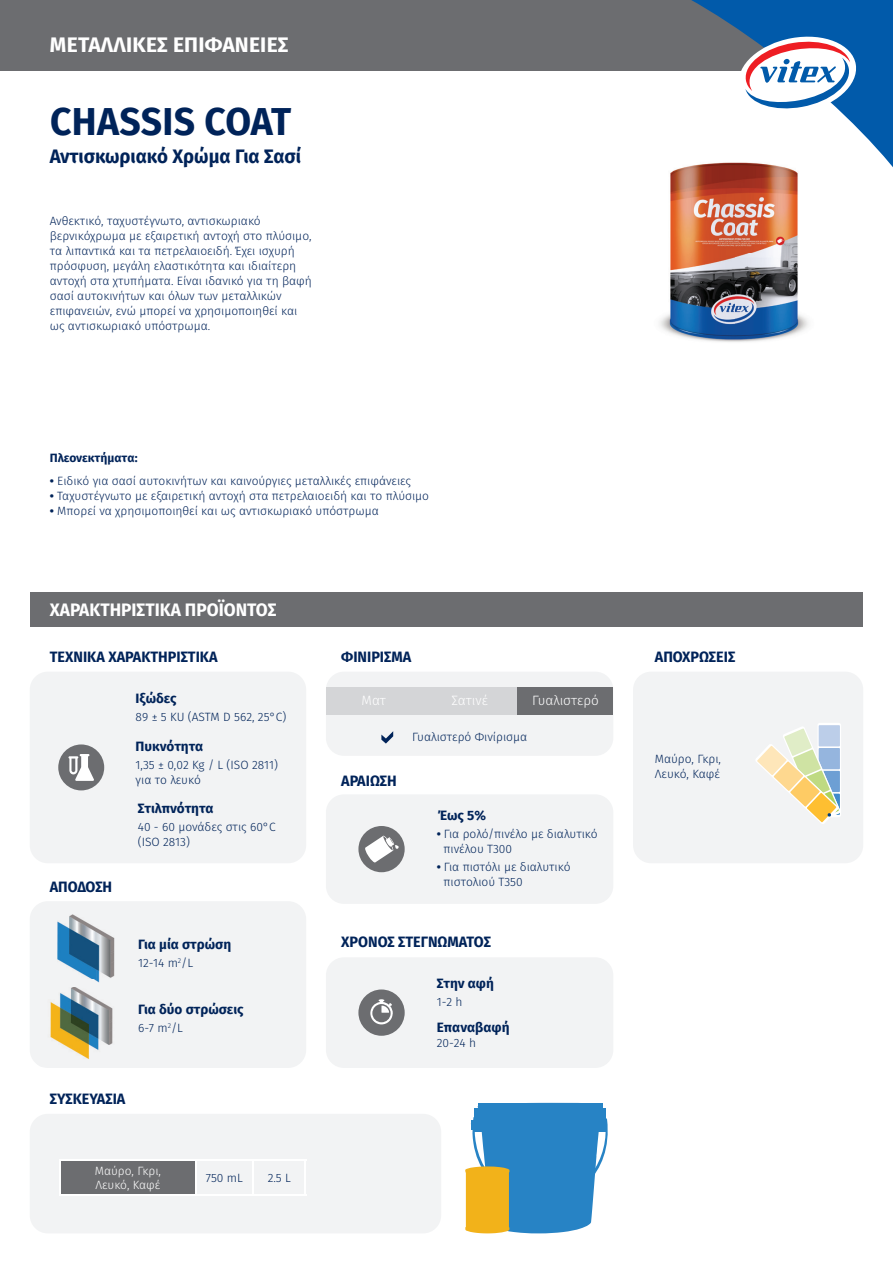
<style>
.page{position:relative;width:893px;height:1263px;background:#fff}
.page>*{position:absolute;margin:0;border:0;box-sizing:border-box;transform-origin:0 0}
.t1{font:700 38.85px "Fira Sans";letter-spacing:.01em;color:#002359;scale:.96 1}
.t2{font:700 21px "Fira Sans";letter-spacing:.01em;color:#fff}
.t3{font:700 19.5px "Fira Sans";color:#002359;scale:.96 1}
.t4{font:700 18px "Fira Sans";color:#fff;scale:.96 1}
.t5{font:700 15px "Fira Sans";color:#002359;scale:.96 1}
.t6{font:700 13.5px "Fira Sans";color:#002359}
.t7{font:300 13.5px "Fira Sans";color:#fff}
.t8{font:300 12px/15px "Fira Sans";color:#002359}
.t9{font:300 12px/14.4px "Fira Sans";color:#fff}
.t10{font:700 12px "Fira Sans";color:#002359}
.s1{font-weight:700}
</style>
<div class="page">
<div style="left:30px;top:672px;width:276px;height:191px;background:#f2f3f4;border-radius:18px"></div>
<div style="left:633px;top:672px;width:230px;height:191px;background:#f2f3f4;border-radius:18px"></div>
<div style="left:58px;top:744px;width:46px;height:46px;background:#6c6d70;border-radius:50%"></div>
<svg style="left:68px;top:754px;width:26px;height:27px"></svg>
<div style="left:30px;top:1114px;width:411px;height:119px;background:#f2f3f4;border-radius:18px"></div>
<div style="left:0;top:0;width:795px;height:70px;background:#6c6d70"></div>
<div style="left:30px;top:593px;width:833px;height:34px;background:#6c6d70"></div>
<div style="left:326px;top:672px;width:287px;height:84px;background:#f2f3f4;border-radius:18px"></div>
<div style="left:326px;top:687px;width:96px;height:27px;background:#d4d5d7"></div>
<div style="left:422px;top:687px;width:95px;height:27px;background:#d4d5d7"></div>
<div style="left:517px;top:687px;width:96px;height:27px;background:#6c6d70"></div>
<svg style="left:381px;top:731px;width:12px;height:12px"></svg>
<div style="left:30px;top:901px;width:276px;height:167px;background:#f2f3f4;border-radius:18px"></div>
<div style="left:326px;top:957px;width:287px;height:111px;background:#f2f3f4;border-radius:18px"></div>
<svg style="left:358px;top:989px;width:47px;height:47px"></svg>
<svg style="left:465px;top:1103px;width:143px;height:130px;background:#6099b2"></svg>
<img style="left:659px;top:195px;width:150px;height:147px">
<svg style="left:634px;top:0;width:259px;height:195px"></svg>
<svg style="left:736px;top:32px;width:123px;height:86px"></svg>
<div style="left:817px;top:723px;width:24px;height:94px;background:#fff;border-radius:2px"></div>
<div style="left:819px;top:725px;width:21px;height:21px;background:#c8d6ec"></div>
<svg style="left:756px;top:726px;width:84px;height:98px"></svg>
<img style="left:57px;top:914px;width:58px;height:65px">
<img style="left:50px;top:979px;width:63px;height:80px">
<div style="left:326px;top:794px;width:287px;height:110px;background:#f2f3f4;border-radius:18px"></div>
<svg style="left:358px;top:826px;width:47px;height:46px"></svg>
<div style="left:60px;top:1160px;width:136px;height:34px;background:#6c6d70"></div>
<svg style="left:196px;top:1160px;width:109px;height:34px"></svg>
<hr style="left:60px;top:1159px;width:136px;height:1px;background:#fff">
<hr style="left:60px;top:1160px;width:1px;height:34px;background:#fff">
<hr style="left:196px;top:1159px;width:57px;height:1px;background:#fff">
<hr style="left:195px;top:1160px;width:1px;height:34px;background:#fff">
<hr style="left:253px;top:1159px;width:53px;height:1px;background:#fff">
<hr style="left:252px;top:1160px;width:2px;height:34px;background:#fff">
<hr style="left:305px;top:1160px;width:1px;height:34px;background:#fff">
<hr style="left:196px;top:1194px;width:57px;height:1px;background:#fff">
<hr style="left:253px;top:1194px;width:53px;height:1px;background:#fff">
<hr style="left:60px;top:1194px;width:136px;height:1px;background:#fff">
<h2 class="t2" style="left:50px;top:30px;width:240px">ΜΕΤΑΛΛΙΚΕΣ ΕΠΙΦΑΝΕΙΕΣ</h2>
<h1 class="t1" style="left:50px;top:94px;width:253px">CHASSIS COAT</h1>
<h3 class="t3" style="left:50px;top:143px;width:263px">Αντισκωριακό Χρώµα Για Σασί</h3>
<p class="t8" style="left:50px;top:214px;width:264px">Ανθεκτικό, ταχυστέγνωτο, αντισκωριακό βερνικόχρωµα µε εξαιρετική αντοχή στο πλύσιµο, τα λιπαντικά και τα πετρελαιοειδή. Έχει ισχυρή πρόσφυση, µεγάλη ελαστικότητα και ιδιαίτερη αντοχή στα χτυπήµατα. Είναι ιδανικό για τη βαφή σασί αυτοκινήτων και όλων των µεταλλικών επιφανειών, ενώ µπορεί να χρησιµοποιηθεί και ως αντισκωριακό υπόστρωµα.</p>
<p class="t10" style="left:50px;top:449px;width:89px">Πλεονεκτήµατα:</p>
<p class="t8" style="left:50px;top:474px;width:363px"><span class="s1">•</span> Ειδικό για σασί αυτοκινήτων και καινούργιες µεταλλικές επιφάνειες</p>
<p class="t8" style="left:50px;top:489px;width:381px"><span class="s1">•</span> Ταχυστέγνωτο µε εξαιρετική αντοχή στα πετρελαιοειδή και το πλύσιµο</p>
<p class="t8" style="left:50px;top:504px;width:330px"><span class="s1">•</span> Μπορεί να χρησιµοποιηθεί και ως αντισκωριακό υπόστρωµα</p>
<h3 class="t4" style="left:50px;top:597px;width:238px">ΧΑΡΑΚΤΗΡΙΣΤΙΚΑ ΠΡΟΪΟΝΤΟΣ</h3>
<p class="t5" style="left:50px;top:646px;width:176px">ΤΕΧΝΙΚΑ ΧΑΡΑΚΤΗΡΙΣΤΙΚΑ</p>
<p class="t5" style="left:50px;top:876px;width:67px">ΑΠΟ∆ΟΣΗ</p>
<p class="t6" style="left:136px;top:688px;width:43px">Ιξώδες</p>
<p class="t8" style="left:136px;top:710px;width:152px">89 ± 5 KU (ASTM D 562, 25°C)</p>
<p class="t6" style="left:136px;top:736px;width:69px">Πυκνότητα</p>
<p class="t8" style="left:136px;top:758px;width:144px">1,35 ± 0,02 Kg / L (ISO 2811) για το λευκό</p>
<p class="t6" style="left:138px;top:799px;width:77px">Στιλπνότητα</p>
<p class="t8" style="left:138px;top:820px;width:139px">40 - 60 µονάδες στις 60°C (ISO 2813)</p>
<p class="t6" style="left:138px;top:935px;width:94px">Για µία στρώση</p>
<p class="t8" style="left:138px;top:956px;width:56px">12-14 m<sup>2</sup>/L</p>
<p class="t6" style="left:138px;top:999px;width:107px">Για δύο στρώσεις</p>
<p class="t8" style="left:138px;top:1021px;width:46px">6-7 m<sup>2</sup>/L</p>
<p class="t5" style="left:50px;top:1088px;width:80px">ΣΥΣΚΕΥΑΣΙΑ</p>
<p class="t9" style="left:95px;top:1164px;width:68px">Μαύρο, Γκρι,<br>Λευκό, Καφέ</p>
<p class="t8" style="left:206px;top:1171px;width:38px">750 mL</p>
<p class="t8" style="left:268px;top:1171px;width:25px">2.5 L</p>
<p class="t5" style="left:341px;top:646px;width:75px">ΦΙΝΙΡΙΣΜΑ</p>
<p class="t5" style="left:655px;top:646px;width:85px">ΑΠΟΧΡΩΣΕΙΣ</p>
<p class="t7" style="left:362px;top:691px;width:26px">Ματ</p>
<p class="t7" style="left:451px;top:691px;width:38px">Σατινέ</p>
<p class="t7" style="left:532px;top:691px;width:68px">Γυαλιστερό</p>
<p class="t5" style="left:341px;top:770px;width:59px">ΑΡΑΙΩΣΗ</p>
<p class="t8" style="left:412px;top:730px;width:117px">Γυαλιστερό Φινίρισµα</p>
<p class="t6" style="left:440px;top:806px;width:48px">Έως 5%</p>
<p class="t8" style="left:444px;top:827px;width:156px;text-indent:-7px"><span class="s1">•</span> Για ρολό/πινέλο µε διαλυτικό πινέλου Τ300</p>
<p class="t8" style="left:444px;top:860px;width:128px;text-indent:-7px"><span class="s1">•</span> Για πιστόλι µε διαλυτικό πιστολιού Τ350</p>
<p class="t5" style="left:341px;top:932px;width:157px">ΧΡΟΝΟΣ ΣΤΕΓΝΩΜΑΤΟΣ</p>
<p class="t6" style="left:437px;top:973px;width:58px">Στην αφή</p>
<p class="t8" style="left:437px;top:995px;width:27px">1-2 h</p>
<p class="t6" style="left:437px;top:1017px;width:74px">Επαναβαφή</p>
<p class="t8" style="left:437px;top:1036px;width:41px">20-24 h</p>
<p class="t8" style="left:655px;top:752px;width:68px">Μαύρο, Γκρι,<br>Λευκό, Καφέ</p>
</div>
